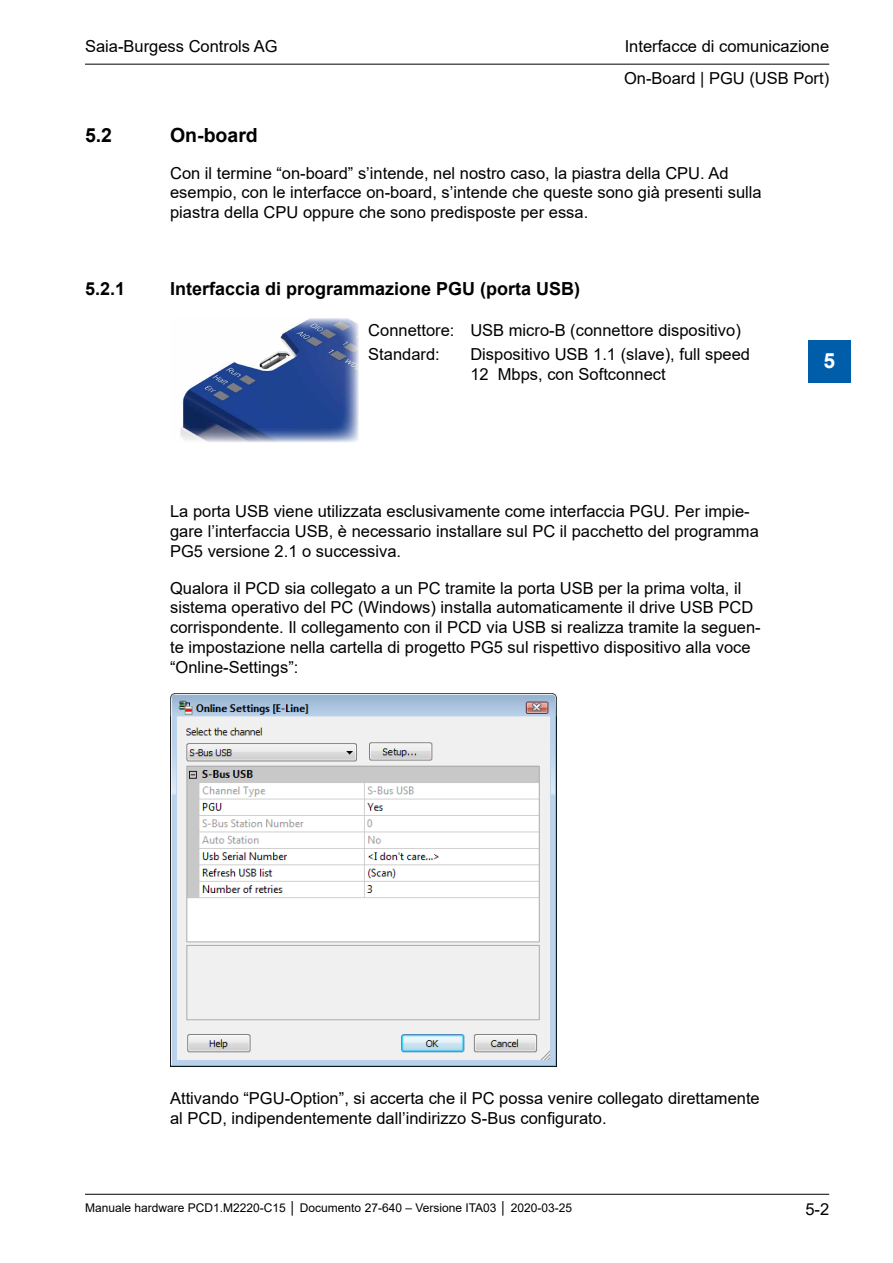
<style>
.page{position:relative;width:893px;height:1263px;background:#fff}
.page>*{position:absolute;margin:0;border:0;box-sizing:border-box;transform-origin:0 0}
.t1{font:700 21px "Arial";color:#fff}
.Ueberschrift_2{font:700 19.5px "Arial";color:#000}
.Ueberschrift_3{font:700 18px "Arial";color:#000}
.Fliesstext{font:16.5px/19.8px "Arial";color:#000}
.Fliesstext_linksbuen{font:16.5px/19.8px "Arial";color:#000}
.t2{font:12px "Arial";color:#000}
</style>
<div class="page">
<hr style="left:85px;top:64px;width:744px;height:1px;background:#000">
<hr style="left:85px;top:1194px;width:744px;height:1px;background:#000">
<div style="left:808px;top:340px;width:42px;height:43px;background:#005da9"></div>
<img style="left:180px;top:318px;width:179px;height:124px">
<img style="left:170px;top:693px;width:387px;height:374px">
<p class="Fliesstext" style="left:85px;top:37px;width:194px">Saia-Burgess Controls AG</p>
<p class="Fliesstext" style="left:625px;top:37px;width:206px">Interfacce di comunicazione</p>
<p class="Fliesstext" style="left:624px;top:68px;width:207px">On-Board | PGU (USB Port)</p>
<p class="Ueberschrift_2" style="left:85px;top:121px;width:29px">5.2</p>
<p class="Ueberschrift_2" style="left:170px;top:121px;width:89px">On-board</p>
<p class="Fliesstext" style="left:170px;top:163px;width:593px">Con il termine “on-board” s’intende, nel nostro caso, la piastra della CPU. Ad esempio, con le interfacce on-board, s’intende che queste sono già presenti sulla piastra della CPU oppure che sono predisposte per essa.</p>
<p class="Ueberschrift_3" style="left:85px;top:276px;width:42px">5.2.1</p>
<p class="Ueberschrift_3" style="left:170px;top:276px;width:412px">Interfaccia di programmazione PGU (porta USB)</p>
<p class="Fliesstext_linksbuen" style="left:368px;top:321px;width:88px">Connettore:</p>
<p class="Fliesstext_linksbuen" style="left:470px;top:321px;width:272px">USB micro-B (connettore dispositivo)</p>
<p class="Fliesstext_linksbuen" style="left:368px;top:345px;width:73px">Standard:</p>
<p class="Fliesstext_linksbuen" style="left:470px;top:345px;width:281px">Dispositivo USB 1.1 (slave), full speed<br>12 Mbps, con Softconnect</p>
<p class="Fliesstext" style="left:170px;top:501px;width:590px">La porta USB viene utilizzata esclusivamente come interfaccia PGU. Per impie&shy;gare l’interfaccia USB, è necessario installare sul PC il pacchetto del programma<br>PG5 versione 2.1 o successiva.</p>
<p class="Fliesstext" style="left:170px;top:578px;width:592px">Qualora il PCD sia collegato a un PC tramite la porta USB per la prima volta, il sistema operativo del PC (Windows) installa automaticamente il drive USB PCD corrispondente. Il collegamento con il PCD via USB si realizza tramite la seguen&shy;te impostazione nella cartella di progetto PG5 sul rispettivo dispositivo alla voce “Online-Settings”:</p>
<p class="t1" style="left:823px;top:346px;width:13px">5</p>
<p class="Fliesstext" style="left:170px;top:1088px;width:591px">Attivando “PGU-Option”, si accerta che il PC possa venire collegato direttamente al PCD, indipendentemente dall’indirizzo S-Bus configurato.</p>
<p class="t2" style="left:85px;top:1200px;width:489px">Manuale hardware PCD1.M2220-C15 │ Documento 27-640 – Versione ITA03 │ 2020-03-25</p>
<p class="Fliesstext" style="left:805px;top:1200px;width:25px">5-2</p>
</div>
